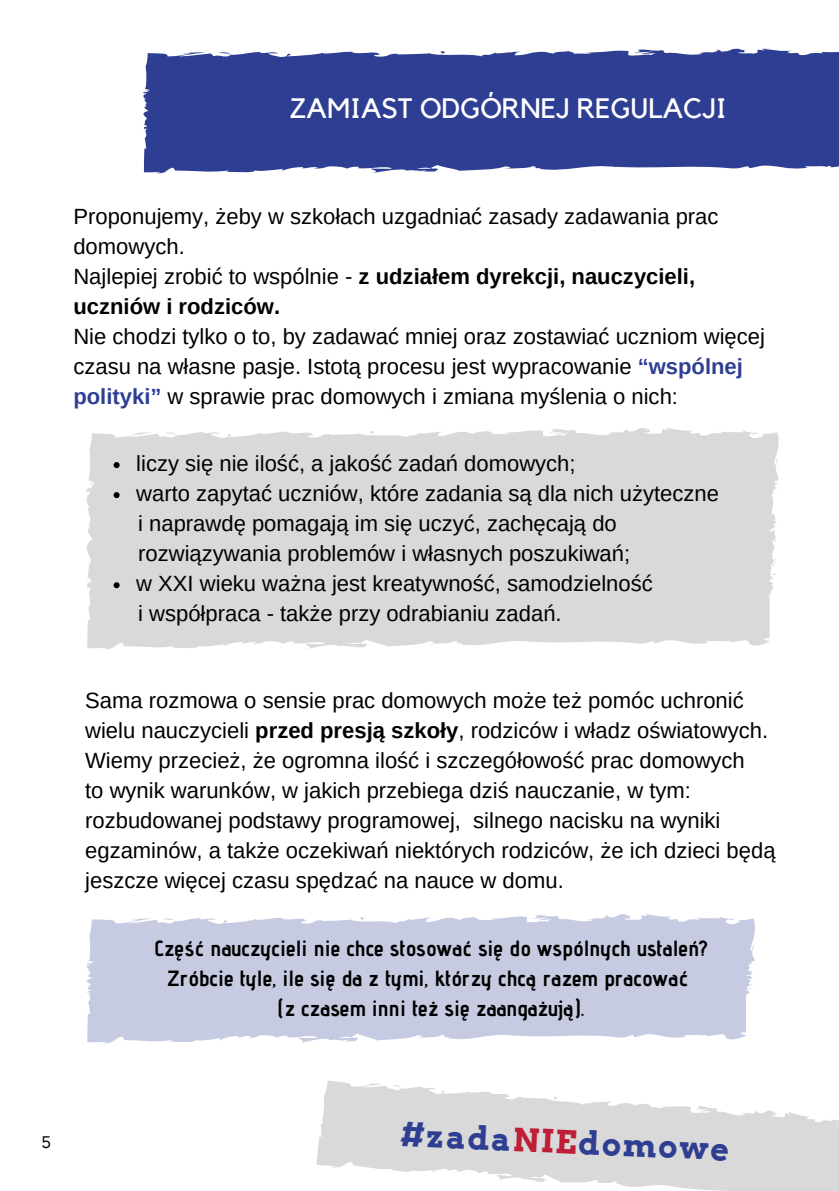
<style>
.page{position:relative;width:839px;height:1191px;background:#fff}
.page>*{position:absolute;margin:0;border:0;box-sizing:border-box;transform-origin:0 0}
.t1{font:700 32px "Arvo";color:#2e3e92}
.t2{font:28px "Kollektif";color:#fff}
.t3{font:22px/30px "Arimo";color:#000}
.t4{font:700 22px/30px "Advent Pro";color:#000;text-align:center}
.t5{font:16px "Arvo";color:#000}
.s1{font-weight:700}
.s2{font-weight:700;color:#2e3e92}
.s3{color:#be1e36}
</style>
<div class="page">
<svg style="left:142px;top:48px;width:696px;height:126px;background:#414f9b"></svg>
<svg style="left:316px;top:1080px;width:522px;height:111px;fill:#d9d9d9"></svg>
<svg style="left:86px;top:428px;width:693px;height:222px;background:#dbdbdb"></svg>
<svg style="left:114px;top:462px;width:6px;height:6px"></svg>
<svg style="left:114px;top:492px;width:6px;height:6px"></svg>
<svg style="left:114px;top:582px;width:6px;height:6px"></svg>
<svg style="left:86px;top:914px;width:669px;height:130px;background:#ccd0e4"></svg>
<p class="t2" style="left:290px;top:96px;width:439px">ZAMIAST ODGÓRNEJ REGULACJI</p>
<p class="t3" style="left:73px;top:202px;width:646px">Proponujemy, żeby w szkołach uzgadniać zasady zadawania prac domowych.<br>Najlepiej zrobić to wspólnie - <span class="s1">z udziałem dyrekcji, nauczycieli, uczniów i rodziców.</span></p>
<p class="t3" style="left:73px;top:322px;width:693px">Nie chodzi tylko o to, by zadawać mniej oraz zostawiać uczniom więcej czasu na własne pasje. Istotą procesu jest wypracowanie <span class="s2">“wspólnej polityki”</span> w sprawie prac domowych i zmiana myślenia o nich:</p>
<p class="t3" style="left:136px;top:448px;width:584px">liczy się nie ilość, a jakość zadań domowych;<br>warto zapytać uczniów, które zadania są dla nich użyteczne</p>
<p class="t3" style="left:138px;top:509px;width:493px">i naprawdę pomagają im się uczyć, zachęcają do rozwiązywania problemów i własnych poszukiwań;</p>
<p class="t3" style="left:138px;top:599px;width:425px">i współpraca - także przy odrabianiu zadań.</p>
<p class="t3" style="left:136px;top:569px;width:518px">w XXI wieku ważna jest kreatywność, samodzielność</p>
<p class="t3" style="left:85px;top:685px;width:691px">Sama rozmowa o sensie prac domowych może też pomóc uchronić wielu nauczycieli <span class="s1">przed presją szkoły</span>, rodziców i władz oświatowych.<br>Wiemy przecież, że ogromna ilość i szczegółowość prac domowych<br>to wynik warunków, w jakich przebiega dziś nauczanie, w tym: rozbudowanej podstawy programowej, silnego nacisku na wyniki egzaminów, a także oczekiwań niektórych rodziców, że ich dzieci będą jeszcze więcej czasu spędzać na nauce w domu.</p>
<p class="t4" style="left:154px;top:933px;width:554px">Część nauczycieli nie chce stosować się do wspólnych ustaleń?<br>Zróbcie tyle, ile się da z tymi, którzy chcą razem pracować<br>(z czasem inni też się zaangażują).</p>
<p class="t5" style="left:42px;top:1132px;width:10px">5</p>
<h1 class="t1" style="left:402px;top:1114px;width:330px;rotate:3deg">#zada<span class="s3">NIE</span>domowe</h1>
</div>
